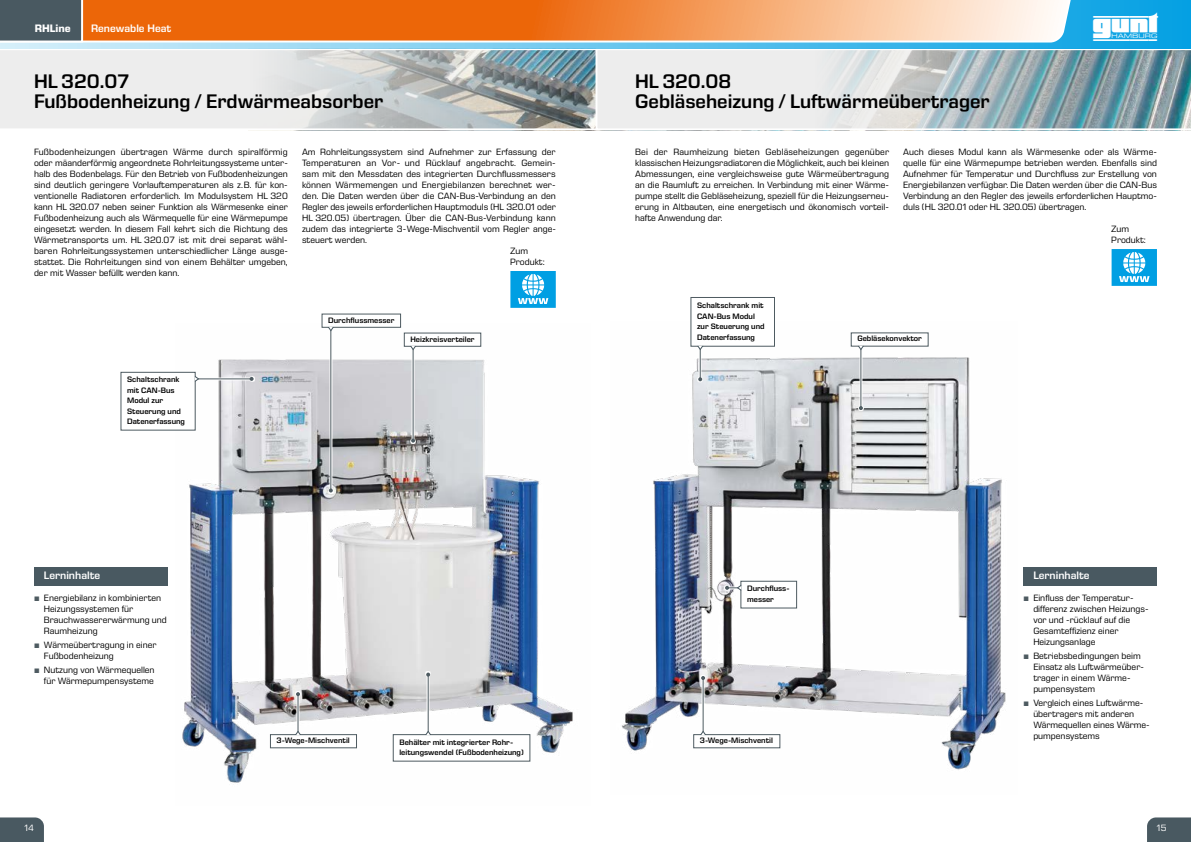
<style>
.page{position:relative;width:1191px;height:842px;background:#fff}
.page>*{position:absolute;margin:0;border:0;box-sizing:border-box;transform-origin:0 0}
.t1{font:700 39.8px "gunt 2 E Symbol";color:#fff}
.t2{font:600 20px/20px "Eurostile Next LT Pro";color:#000}
.t3{font:600 11px "Eurostile Next LT Pro";color:#fff}
.t4{font:700 11px "Eurostile Next LT Pro";color:#fff}
.t5{font:9.3px/11px "Eurostile Next LT Pro";color:#000}
.t6{font:9.3px "Eurostile Next LT Pro";color:#fff}
.t7{font:600 8px/10.5px "Eurostile Next LT Pro";color:#000}
.s1{color:#4e5b61}
</style>
<div class="page">
<svg style="left:0;top:48px;width:595px;height:81px;fill:#e7e8e8"></svg>
<svg style="left:595px;top:48px;width:596px;height:81px"></svg>
<svg style="left:510px;top:271px;width:46px;height:37px"></svg>
<svg style="left:1111px;top:249px;width:46px;height:37px"></svg>
<div style="left:0;top:0;width:1191px;height:48px;background:linear-gradient(to right,#d7effa,#04a0e3)"></div>
<svg style="left:0;top:0;width:1075px;height:44px"></svg>
<svg style="left:0;top:0;width:83px;height:43px"></svg>
<svg style="left:1147px;top:817px;width:44px;height:25px"></svg>
<svg style="left:0;top:817px;width:44px;height:25px"></svg>
<img style="left:176px;top:324px;width:397px;height:459px">
<svg style="left:328px;top:331px;width:6px;height:162px"></svg>
<hr style="left:330px;top:325px;width:1px;height:165px;background:#4e5b61">
<svg style="left:329px;top:488px;width:4px;height:4px"></svg>
<svg style="left:410px;top:350px;width:6px;height:93px"></svg>
<hr style="left:412px;top:345px;width:1px;height:96px;background:#4e5b61">
<svg style="left:411px;top:439px;width:4px;height:4px"></svg>
<div style="left:322px;top:314px;width:78px;height:13px;background:#fff"></div>
<div style="left:321px;top:314px;width:80px;height:14px;border:1px solid #4e5b61"></div>
<svg style="left:328px;top:327px;width:6px;height:4px"></svg>
<div style="left:404px;top:333px;width:77px;height:13px;background:#fff"></div>
<div style="left:404px;top:333px;width:77px;height:14px;border:1px solid #4e5b61"></div>
<svg style="left:410px;top:346px;width:6px;height:4px"></svg>
<svg style="left:199px;top:376px;width:55px;height:6px"></svg>
<hr style="left:142px;top:378px;width:110px;height:1px;background:#4e5b61">
<svg style="left:250px;top:377px;width:4px;height:4px"></svg>
<div style="left:121px;top:372px;width:74px;height:58px;background:#fff"></div>
<div style="left:120px;top:372px;width:76px;height:59px;border:1px solid #4e5b61"></div>
<svg style="left:195px;top:376px;width:4px;height:6px"></svg>
<svg style="left:295px;top:691px;width:6px;height:39px"></svg>
<hr style="left:297px;top:694px;width:1px;height:47px;background:#4e5b61">
<svg style="left:296px;top:692px;width:4px;height:4px"></svg>
<svg style="left:425px;top:672px;width:6px;height:58px"></svg>
<hr style="left:428px;top:675px;width:1px;height:67px;background:#4e5b61">
<svg style="left:426px;top:673px;width:4px;height:4px"></svg>
<div style="left:270px;top:735px;width:86px;height:13px;background:#fff"></div>
<div style="left:270px;top:734px;width:87px;height:14px;border:1px solid #4e5b61"></div>
<svg style="left:295px;top:730px;width:6px;height:5px"></svg>
<div style="left:393px;top:735px;width:137px;height:26px;background:#fff"></div>
<div style="left:393px;top:734px;width:137px;height:28px;border:1px solid #4e5b61"></div>
<svg style="left:425px;top:730px;width:6px;height:5px"></svg>
<div style="left:34px;top:567px;width:134px;height:19px;background:#495961"></div>
<img style="left:622px;top:332px;width:384px;height:438px">
<svg style="left:858px;top:350px;width:6px;height:61px"></svg>
<hr style="left:860px;top:343px;width:1px;height:65px;background:#4e5b61">
<svg style="left:859px;top:406px;width:4px;height:4px"></svg>
<div style="left:851px;top:333px;width:77px;height:13px;background:#fff"></div>
<svg style="left:857px;top:346px;width:7px;height:4px"></svg>
<svg style="left:697px;top:350px;width:6px;height:32px"></svg>
<hr style="left:699px;top:310px;width:1px;height:69px;background:#4e5b61">
<svg style="left:698px;top:377px;width:4px;height:4px"></svg>
<div style="left:691px;top:297px;width:83px;height:49px;background:#fff"></div>
<div style="left:690px;top:297px;width:85px;height:50px;border:1px solid #4e5b61"></div>
<svg style="left:697px;top:346px;width:6px;height:4px"></svg>
<svg style="left:700px;top:675px;width:6px;height:55px"></svg>
<hr style="left:702px;top:678px;width:1px;height:59px;background:#4e5b61">
<svg style="left:701px;top:676px;width:4px;height:4px"></svg>
<div style="left:693px;top:735px;width:87px;height:13px;background:#fff"></div>
<div style="left:693px;top:734px;width:87px;height:14px;border:1px solid #4e5b61"></div>
<svg style="left:700px;top:730px;width:6px;height:5px"></svg>
<svg style="left:724px;top:585px;width:13px;height:6px"></svg>
<hr style="left:727px;top:587px;width:34px;height:1px;background:#4e5b61">
<svg style="left:725px;top:586px;width:4px;height:4px"></svg>
<div style="left:741px;top:581px;width:55px;height:27px;background:#fff"></div>
<div style="left:740px;top:581px;width:57px;height:27px;border:1px solid #4e5b61"></div>
<svg style="left:737px;top:585px;width:4px;height:6px"></svg>
<div style="left:1023px;top:567px;width:134px;height:19px;background:#495961"></div>
<svg style="left:1093px;top:16px;width:18px;height:25px"></svg>
<p class="t4" style="left:35px;top:22px;width:37px">RHLine</p>
<p class="t3" style="left:91px;top:22px;width:82px">Renewable Heat</p>
<h2 class="t2" style="left:34px;top:71px;width:351px">HL 320.07<br>Fußbodenheizung / Erdwärmeabsorber</h2>
<h2 class="t2" style="left:635px;top:71px;width:356px">HL 320.08<br>Gebläseheizung / Luftwärmeübertrager</h2>
<h1 class="t1" style="left:1111px;top:7px;width:51px">◆■▼</h1>
<p class="t5" style="left:34px;top:147px;width:255px;text-align:justify">Fußbodenheizungen übertragen Wärme durch spiralförmig oder mäanderförmig angeordnete Rohrleitungssysteme unter&shy;halb des Bodenbelags. Für den Betrieb von Fußbodenheizungen sind deutlich geringere Vorlauftemperaturen als z.B. für kon&shy;ventionelle Radiatoren erforderlich. Im Modulsystem HL 320 kann HL 320.07 neben seiner Funktion als Wärmesenke einer Fußbodenheizung auch als Wärmequelle für eine Wärmepumpe eingesetzt werden. In diesem Fall kehrt sich die Richtung des Wärme transports um. HL 320.07 ist mit drei separat wähl&shy;baren Rohrleitungssystemen unterschiedlicher Länge ausge&shy;stattet. Die Rohrleitungen sind von einem Behälter umgeben, der mit Wasser befüllt werden kann.</p>
<p class="t5" style="left:302px;top:147px;width:255px;text-align:justify">Am Rohrleitungssystem sind Aufnehmer zur Erfassung der Temperaturen an Vor- und Rücklauf angebracht. Gemein&shy;sam mit den Messdaten des integrierten Durchflussmessers können Wärmemengen und Energiebilanzen berechnet wer&shy;den. Die Daten werden über die CAN-Bus-Verbindung an den Regler des jeweils erforderlichen Hauptmoduls (HL 320.01 oder HL 320.05) übertragen. Über die CAN-Bus-Verbindung kann zudem das integrierte 3-Wege-Mischventil vom Regler ange&shy;steuert werden.</p>
<p class="t5" style="left:510px;top:246px;width:36px">Zum<br>Produkt:</p>
<p class="t7" style="left:127px;top:374px;width:59px">Schaltschrank mit CAN-Bus<br>Modul zur<br>Steuerung und<br>Datenerfassung</p>
<p class="t3" style="left:44px;top:569px;width:58px">Lerninhalte</p>
<p class="t5" style="left:44px;top:593px;width:124px;text-indent:-10px"><span class="s1">•</span> Energiebilanz in kombinierten<br>Heizungssystemen für<br>Brauch wassererwärmung und<br>Raumheizung</p>
<p class="t5" style="left:44px;top:639px;width:114px;text-indent:-10px"><span class="s1">•</span> Wärmeübertragung in einer<br>Fußbodenheizung</p>
<p class="t5" style="left:34px;top:664px;width:122px;text-align:right"><span class="s1">•</span> Nutzung von Wärme quellen für Wärmepumpensysteme</p>
<p class="t7" style="left:328px;top:315px;width:68px">Durchflussmesser</p>
<p class="t7" style="left:410px;top:334px;width:66px">Heizkreisverteiler</p>
<p class="t7" style="left:277px;top:735px;width:75px">3-Wege-Mischventil</p>
<p class="t7" style="left:399px;top:737px;width:126px">Behälter mit integrierter Rohr&shy;leitungswendel (Fußbodenheizung)</p>
<p class="t5" style="left:635px;top:147px;width:255px;text-align:justify">Bei der Raumheizung bieten Gebläseheizungen gegenüber klassischen Heizungsradiatoren die Möglichkeit, auch bei kleinen Abmessungen, eine vergleichsweise gute Wärmeübertragung an die Raumluft zu erreichen. In Verbindung mit einer Wärme&shy;pumpe stellt die Gebläseheizung, speziell für die Heizungserneu&shy;erung in Altbauten, eine energetisch und ökonomisch vorteil&shy;hafte Anwendung dar.</p>
<p class="t5" style="left:903px;top:147px;width:255px;text-align:justify">Auch dieses Modul kann als Wärmesenke oder als Wärme&shy;quelle für eine Wärmepumpe betrieben werden. Ebenfalls sind Aufnehmer für Temperatur und Durchfluss zur Erstellung von Energiebilanzen verfügbar. Die Daten werden über die CAN-Bus Verbindung an den Regler des jeweils erforderlichen Hauptmo&shy;duls (HL 320.01 oder HL 320.05) übertragen.</p>
<p class="t7" style="left:697px;top:300px;width:69px">Schaltschrank mit<br>CAN-Bus Modul zur Steuerung und<br>Datenerfassung</p>
<p class="t7" style="left:857px;top:334px;width:66px">Gebläsekonvektor</p>
<p class="t7" style="left:747px;top:583px;width:44px">Durchfluss&shy;messer</p>
<p class="t7" style="left:700px;top:735px;width:75px">3-Wege-Mischventil</p>
<p class="t5" style="left:1111px;top:224px;width:36px">Zum<br>Produkt:</p>
<p class="t3" style="left:1033px;top:569px;width:58px">Lerninhalte</p>
<p class="t5" style="left:1033px;top:593px;width:117px;text-indent:-10px"><span class="s1">•</span> Einfluss der Temperatur&shy;differenz zwischen Heizungs&shy;vor und -rücklauf auf die<br>Gesamt effizienz einer<br>Heizungs anlage</p>
<p class="t5" style="left:1033px;top:650px;width:112px;text-indent:-10px"><span class="s1">•</span> Betriebsbedingungen beim<br>Einsatz als Luft wärme über&shy;trager in einem Wärme&shy;pumpen system</p>
<p class="t5" style="left:1033px;top:697px;width:118px;text-indent:-10px"><span class="s1">•</span> Vergleich eines Luftwärme&shy;übertragers mit anderen<br>Wärmequellen eines Wärme&shy;pumpen systems</p>
<p class="t6" style="left:24px;top:823px;width:11px">14</p>
<p class="t6" style="left:1157px;top:823px;width:11px">15</p>
</div>
